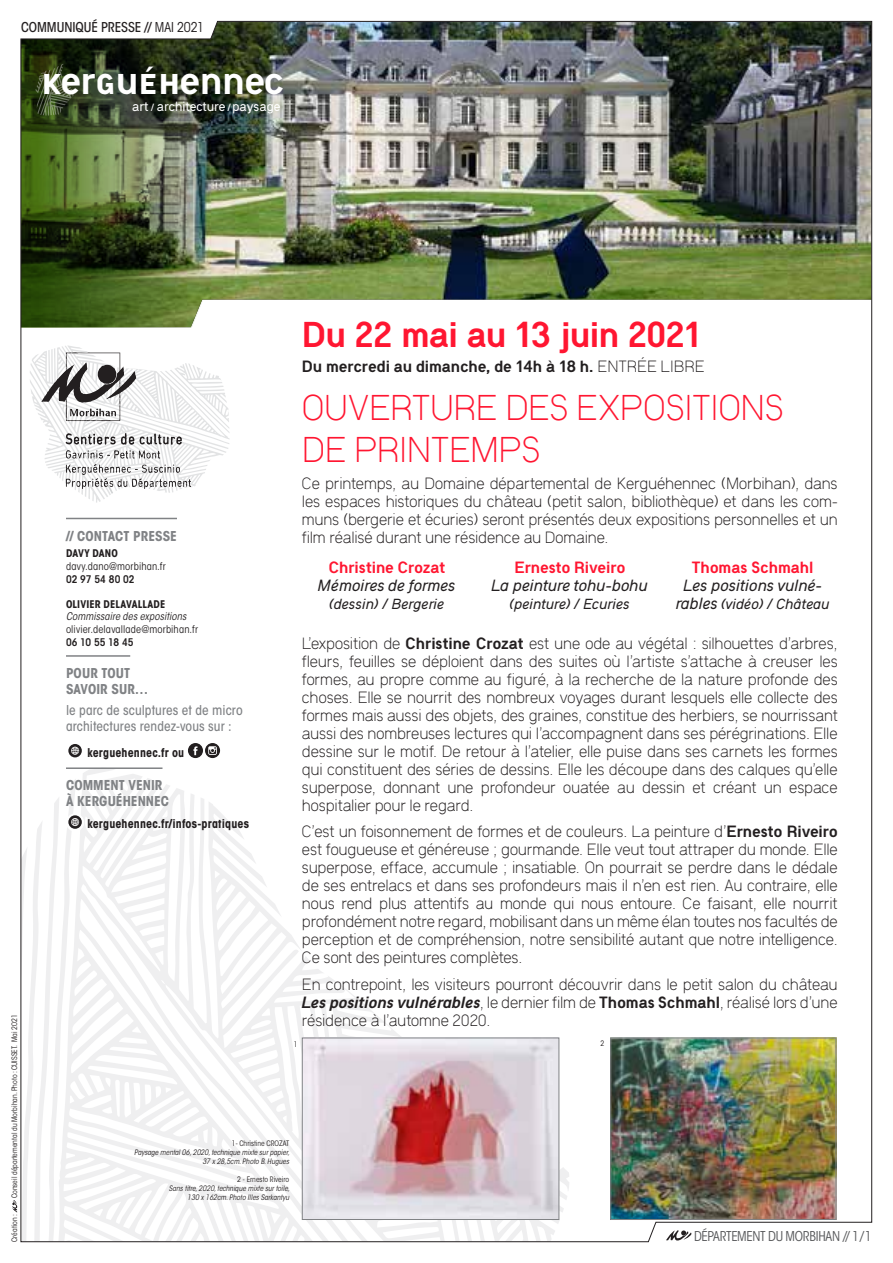
<style>
.page{position:relative;width:893px;height:1263px;background:#fff}
.page>*{position:absolute;margin:0;border:0;box-sizing:border-box;transform-origin:0 0}
.t1{font:700 36px "Kune Alternate";color:#fff}
._02-Titres_Principau{font:300 33px/42px "Kune";letter-spacing:-.015em;color:#ff1631}
._02-Titres_Principau-2{font:700 33px "Kune";letter-spacing:-.015em;color:#ff1631}
._01-Texte_courant{font:300 15px/18px "Kune";letter-spacing:-.01em;color:#231f20;text-align:justify}
._01-Texte_courant-2{font:italic 15px/18px "Kune";color:#231f20;text-align:center}
._01-Texte_courant-3{font:700 15px "Kune";color:#231f20}
.t2{font:700 condensed 13.5px/16.2px "ITC Avant Garde Std";letter-spacing:.005em;color:#808285}
._01-Texte_courant-4{font:italic 13.5px "Kune";color:#231f20}
.t3{font:500 condensed 13.5px/16.2px "ITC Avant Garde Std";letter-spacing:.01em;color:#808285}
.t4{font:condensed 13.5px "ITC Avant Garde Std";letter-spacing:-.025em;color:#58595b}
.t5{font:500 condensed 13.5px "ITC Avant Garde Std";letter-spacing:-.005em;color:#231f20}
.t6{font:12.15px "Kune";color:#fff}
.t7{font:700 condensed 12px "ITC Avant Garde Std";letter-spacing:.01em;color:#231f20}
.t8{font:condensed 10.5px/12.6px "ITC Avant Garde Std";letter-spacing:.015em;color:#231f20}
.t9{font:italic condensed 10.5px/12.6px "ITC Avant Garde Std";letter-spacing:.01em;color:#231f20}
.t10{font:600 condensed 10.5px "ITC Avant Garde Std";letter-spacing:.01em;color:#231f20}
.t11{font:700 condensed 10.5px "ITC Avant Garde Std";letter-spacing:.01em;color:#231f20}
._05-Légendes{font:italic condensed 7.5px/9px "ITC Avant Garde Std";color:#231f20;text-align:right}
._05-Légendes-2{font:condensed 7.5px "ITC Avant Garde Std";color:#231f20}
.s1{font-weight:400}
.s2{font-size:9.3px}
.s3{font-weight:700;font-style:normal}
.s4{font-weight:600}
.s5{font-weight:300}
.s6{font-weight:700;font-style:normal;color:#ff1631}
.s7{font-size:15px}
.s8{font-weight:700}
.s9{font-weight:700;font-style:italic}
</style>
<div class="page">
<img style="left:20px;top:20px;width:853px;height:1223px">
<hr style="left:66px;top:518px;width:111px;height:1px;background:#808285">
<hr style="left:66px;top:655px;width:64px;height:2px;background:#808285">
<hr style="left:66px;top:767px;width:96px;height:2px;background:#808285">
<div style="left:66px;top:742px;width:18px;height:18px;background:#fff;border-radius:50%"></div>
<svg style="left:68px;top:744px;width:14px;height:13px"></svg>
<svg style="left:188px;top:743px;width:32px;height:15px"></svg>
<div style="left:66px;top:813px;width:18px;height:18px;background:#fff;border-radius:50%"></div>
<svg style="left:30px;top:345px;width:200px;height:158px"></svg>
<svg style="left:31px;top:55px;width:45px;height:61px;background:#364320"></svg>
<svg style="left:666px;top:1230px;width:25px;height:10px"></svg>
<svg style="left:12px;top:778px;width:70px;height:465px"></svg>
<img style="left:304px;top:1039px;width:253px;height:179px">
<div style="left:302px;top:1037px;width:257px;height:183px;border:1px solid #808285"></div>
<img style="left:612px;top:1039px;width:222px;height:179px">
<div style="left:610px;top:1037px;width:226px;height:183px;border:1px solid #808285"></div>
<p class="t5" style="left:21px;top:19px;width:184px">COMMUNIQUÉ PRESSE // <span class="s1">MAI 2021</span></p>
<h1 class="t1" style="left:41px;top:60px;width:245px">Kerguéhennec</h1>
<p class="t6" style="left:132px;top:97px;width:150px">art <span class="s2">/</span> architecture <span class="s2">/</span> paysage</p>
<p class="_05-Légendes-2" style="left:10px;top:1198px;width:186px;rotate:-90deg">Conseil départemental du Morbihan. Photo : CUISSET. Mai 2021</p>
<p class="_05-Légendes-2" style="left:10px;top:1241px;width:30px;rotate:-90deg">Création :</p>
<p class="t2" style="left:66px;top:527px;width:112px">// CONTACT PRESSE</p>
<p class="t11" style="left:66px;top:547px;width:53px">DAVY DANO</p>
<p class="t8" style="left:66px;top:560px;width:101px">davy.dano@morbihan.fr</p>
<p class="t10" style="left:66px;top:572px;width:70px">02 97 54 80 02</p>
<p class="t9" style="left:66px;top:598px;width:122px"><span class="s3">OLIVIER DELAVALLADE<br></span>Commissaire des expositions</p>
<p class="t8" style="left:66px;top:623px;width:133px">olivier.delavallade@morbihan.fr<br><span class="s4">06 10 55 18 45</span></p>
<p class="t2" style="left:66px;top:665px;width:84px">POUR TOUT<br>SAVOIR SUR…</p>
<p class="t3" style="left:66px;top:702px;width:178px">le parc de sculptures et de micro architectures rendez-vous sur :</p>
<p class="t7" style="left:87px;top:745px;width:98px">kerguehennec.fr ou</p>
<p class="t2" style="left:66px;top:777px;width:105px">COMMENT VENIR<br>À KERGUÉHENNEC</p>
<p class="t7" style="left:87px;top:816px;width:163px">kerguehennec.fr/infos-pratiques</p>
<p class="_02-Titres_Principau-2" style="left:302px;top:309px;width:402px">Du 22 mai au 13 juin 2021</p>
<p class="_01-Texte_courant-3" style="left:302px;top:354px;width:404px">Du mercredi au dimanche, de 14h à 18 h. <span class="s5">ENTRÉE LIBRE</span></p>
<p class="_02-Titres_Principau" style="left:302px;top:384px;width:483px">OUVERTURE DES EXPOSITIONS<br>DE PRINTEMPS</p>
<p class="_01-Texte_courant" style="left:302px;top:473px;width:537px">Ce printemps, au Domaine départemental de Kerguéhennec (Morbihan), dans les espaces historiques du château (petit salon, bibliothèque) et dans les com&shy;muns (bergerie et écuries) seront présentés deux expositions personnelles et un film réalisé durant une résidence au Domaine.</p>
<p class="_01-Texte_courant-2" style="left:318px;top:558px;width:139px"><span class="s6">Christine Crozat<br></span>Mémoires de formes</p>
<p class="_01-Texte_courant-4" style="left:330px;top:596px;width:116px">(dessin) / Bergerie</p>
<p class="_01-Texte_courant-2" style="left:684px;top:558px;width:139px"><span class="s6">Thomas Schmahl<br></span>Les positions vulné-</p>
<p class="_01-Texte_courant-4" style="left:676px;top:596px;width:155px"><span class="s7">rables</span> (vidéo) / Château</p>
<p class="_01-Texte_courant" style="left:302px;top:633px;width:537px">L’exposition de <span class="s8">Christine Crozat</span> est une ode au végétal : silhouettes d’arbres, fleurs, feuilles se déploient dans des suites où l’artiste s’attache à creuser les formes, au propre comme au figuré, à la recherche de la nature profonde des choses. Elle se nourrit des nombreux voyages durant lesquels elle collecte des formes mais aussi des objets, des graines, constitue des herbiers, se nourrissant aussi des nombreuses lectures qui l’accompagnent dans ses pérégrinations. Elle dessine sur le motif. De retour à l’atelier, elle puise dans ses carnets les formes qui constituent des séries de dessins. Elle les découpe dans des calques qu’elle superpose, donnant une profondeur ouatée au dessin et créant un espace hospitalier pour le regard.</p>
<p class="_01-Texte_courant" style="left:302px;top:821px;width:537px">C’est un foisonnement de formes et de couleurs. La peinture d’<span class="s8">Ernesto Riveiro </span>est fougueuse et généreuse ; gourmande. Elle veut tout attraper du monde. Elle superpose, efface, accumule ; insatiable. On pourrait se perdre dans le dédale de ses entrelacs et dans ses profondeurs mais il n’en est rien. Au contraire, elle nous rend plus attentifs au monde qui nous entoure. Ce faisant, elle nourrit profondément notre regard, mobilisant dans un même élan toutes nos facultés de perception et de compréhension, notre sensibilité autant que notre intelligence.<br>Ce sont des peintures complètes.</p>
<p class="_01-Texte_courant" style="left:302px;top:974px;width:537px">En contrepoint, les visiteurs pourront découvrir dans le petit salon du château <span class="s9">Les positions vulnérables</span>, le dernier film de <span class="s8">Thomas Schmahl</span>, réalisé lors d’une résidence à l’automne 2020.</p>
<p class="_01-Texte_courant-2" style="left:492px;top:558px;width:158px"><span class="s6">Ernesto Riveiro<br></span>La peinture tohu-bohu</p>
<p class="_01-Texte_courant-4" style="left:510px;top:596px;width:122px">(peinture) / Ecuries</p>
<p class="_05-Légendes-2" style="left:294px;top:1039px;width:5px">1</p>
<p class="_05-Légendes-2" style="left:600px;top:1038px;width:5px">2</p>
<p class="_05-Légendes-2" style="left:232px;top:1138px;width:59px">1- Christine CROZAT</p>
<p class="_05-Légendes" style="left:134px;top:1148px;width:157px">Paysage mental 06, 2020, technique mixte sur papier,<br>37 x 28,5cm. Photo B. Hugues</p>
<p class="_05-Légendes-2" style="left:237px;top:1174px;width:53px">2 - Ernesto Riveiro</p>
<p class="_05-Légendes" style="left:169px;top:1184px;width:122px">Sans titre, 2020, technique mixte sur toile,<br>130 x 162cm. Photo Illes Sarkantyu</p>
<p class="t4" style="left:694px;top:1227px;width:179px">DÉPARTEMENT DU MORBIHAN // 1/1</p>
</div>
